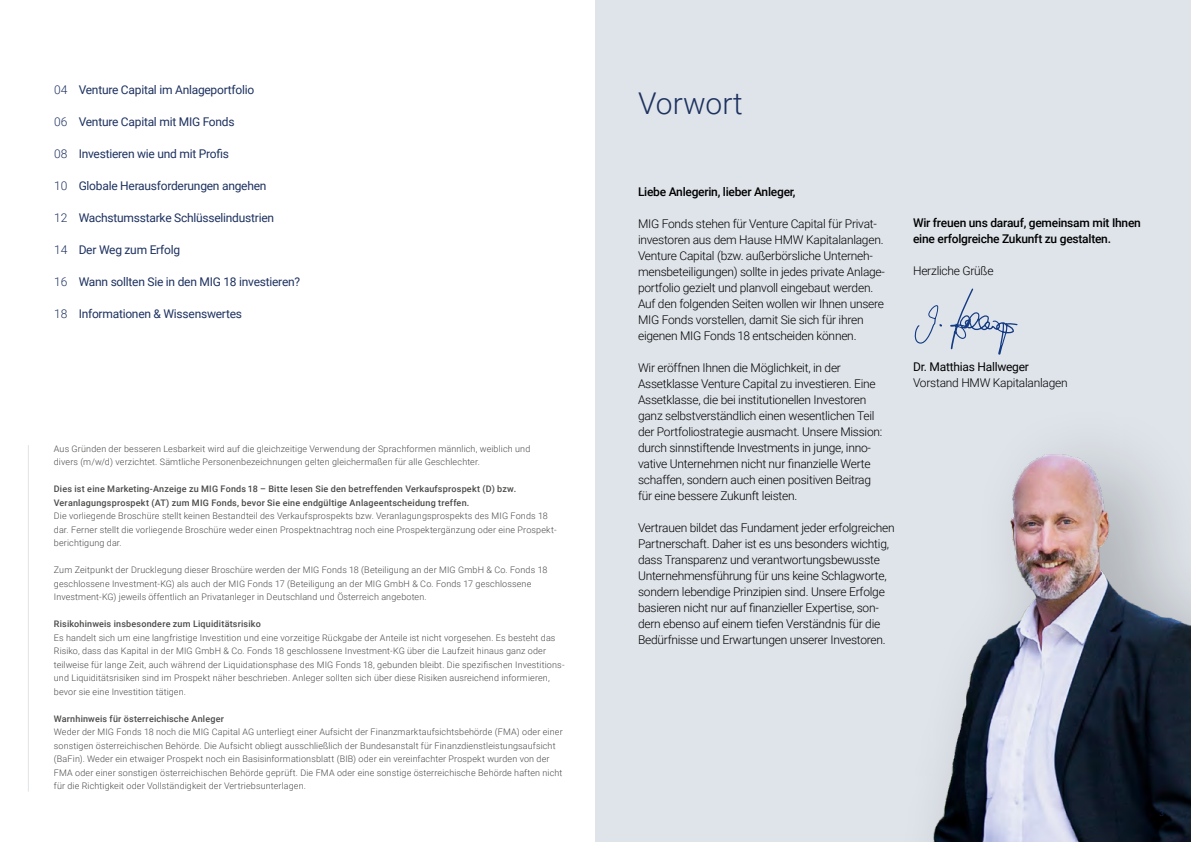
<style>
.page{position:relative;width:1191px;height:842px;background:#fff}
.page>*{position:absolute;margin:0;border:0;box-sizing:border-box;transform-origin:0 0}
.t1{font:300 30px "Roboto";color:#1e3260}
.t2{font:300 12px/16px "Roboto";letter-spacing:-.02em;color:#000}
.t3{font:12px "Roboto";letter-spacing:-.02em;color:#1e3260}
.t4{font:500 12px/16px "Roboto";letter-spacing:-.02em;color:#000}
.t5{font:12px "Roboto";letter-spacing:-.02em;color:#000}
.t6{font:300 12px "Roboto";letter-spacing:-.02em;color:#1e3260}
.t7{font:300 9px/13.5px "Roboto";letter-spacing:.015em;color:#4a4a49}
.t8{font:500 9px/13.5px "Roboto";letter-spacing:.025em;color:#4a4a49}
.t9{font:300 8px "Roboto";color:#1e3260}
</style>
<div class="page">
<div style="left:595px;top:0;width:596px;height:842px;background:#dfe4ea"></div>
<img style="left:933px;top:324px;width:258px;height:518px">
<hr style="left:28px;top:445px;width:1px;height:347px;background:#dfe4ea">
<svg style="left:949px;top:288px;width:68px;height:67px"></svg>
<svg style="left:914px;top:305px;width:28px;height:39px"></svg>
<h2 class="t6" style="left:54px;top:81px;width:15px">04</h2>
<h2 class="t6" style="left:54px;top:113px;width:15px">06</h2>
<h2 class="t6" style="left:54px;top:145px;width:15px">08</h2>
<h2 class="t6" style="left:54px;top:177px;width:15px">10</h2>
<h2 class="t6" style="left:54px;top:209px;width:15px">12</h2>
<h2 class="t6" style="left:54px;top:241px;width:15px">14</h2>
<h2 class="t6" style="left:54px;top:273px;width:15px">16</h2>
<h2 class="t6" style="left:54px;top:305px;width:15px">18</h2>
<h2 class="t3" style="left:79px;top:81px;width:177px">Venture Capital im Anlageportfolio</h2>
<h2 class="t3" style="left:79px;top:113px;width:157px">Venture Capital mit MIG Fonds</h2>
<h2 class="t3" style="left:79px;top:145px;width:152px">Investieren wie und mit Profis</h2>
<h2 class="t3" style="left:79px;top:177px;width:189px">Globale Herausforderungen angehen</h2>
<h2 class="t3" style="left:79px;top:209px;width:197px">Wachstumsstarke Schlüsselindustrien</h2>
<h2 class="t3" style="left:79px;top:241px;width:103px">Der Weg zum Erfolg</h2>
<h2 class="t3" style="left:79px;top:273px;width:223px">Wann sollten Sie in den MIG 18 investieren?</h2>
<h2 class="t3" style="left:79px;top:305px;width:165px">Informationen &amp; Wissenswertes</h2>
<p class="t7" style="left:54px;top:441px;width:478px">Aus Gründen der besseren Lesbarkeit wird auf die gleichzeitige Verwendung der Sprachformen männlich, weiblich und divers (m/w/d) verzichtet. Sämtliche Personenbezeichnungen gelten gleichermaßen für alle Geschlechter.</p>
<p class="t8" style="left:54px;top:482px;width:464px">Dies ist eine Marketing-Anzeige zu MIG Fonds 18 – Bitte lesen Sie den betreffenden Verkaufsprospekt (D) bzw.<br>Veranlagungsprospekt (AT) zum MIG Fonds, bevor Sie eine endgültige Anlageentscheidung treffen.</p>
<p class="t7" style="left:54px;top:509px;width:504px">Die vorliegende Broschüre stellt keinen Bestandteil des Verkaufsprospekts bzw. Veranlagungsprospekts des MIG Fonds 18 dar. Ferner stellt die vorliegende Broschüre weder einen Prospektnachtrag noch eine Prospektergänzung oder eine Prospekt&shy;berichtigung dar.</p>
<p class="t7" style="left:54px;top:563px;width:495px">Zum Zeitpunkt der Drucklegung dieser Broschüre werden der MIG Fonds 18 (Beteiligung an der MIG GmbH &amp; Co. Fonds 18 geschlossene Investment-KG) als auch der MIG Fonds 17 (Beteiligung an der MIG GmbH &amp; Co. Fonds 17 geschlossene<br>Investment-KG) jeweils öffentlich an Privatanleger in Deutschland und Österreich angeboten.</p>
<p class="t8" style="left:54px;top:617px;width:208px">Risikohinweis insbesondere zum Liquiditätsrisiko</p>
<p class="t7" style="left:54px;top:630px;width:512px">Es handelt sich um eine langfristige Investition und eine vorzeitige Rückgabe der Anteile ist nicht vorgesehen. Es besteht das Risiko, dass das Kapital in der MIG GmbH &amp; Co. Fonds 18 geschlossene Investment-KG über die Laufzeit hinaus ganz oder teilweise für lange Zeit, auch während der Liquidationsphase des MIG Fonds 18, gebunden bleibt. Die spezifischen Investitions&shy;und Liquiditätsrisiken sind im Prospekt näher beschrieben. Anleger sollten sich über diese Risiken ausreichend informieren, bevor sie eine Investition tätigen.</p>
<p class="t8" style="left:54px;top:711px;width:172px">Warnhinweis für österreichische Anleger</p>
<p class="t7" style="left:54px;top:725px;width:510px">Weder der MIG Fonds 18 noch die MIG Capital AG unterliegt einer Aufsicht der Finanzmarktaufsichtsbehörde (FMA) oder einer sonstigen österreichischen Behörde. Die Aufsicht obliegt ausschließlich der Bundesanstalt für Finanzdienstleistungsaufsicht (BaFin). Weder ein etwaiger Prospekt noch ein Basisinformationsblatt (BIB) oder ein vereinfachter Prospekt wurden von der FMA oder einer sonstigen österreichischen Behörde geprüft. Die FMA oder eine sonstige österreichische Behörde haften nicht für die Richtigkeit oder Vollständigkeit der Vertriebsunterlagen.</p>
<h1 class="t1" style="left:638px;top:83px;width:106px">Vorwort</h1>
<h2 class="t4" style="left:638px;top:183px;width:159px">Liebe Anlegerin, lieber Anleger,</h2>
<p class="t2" style="left:638px;top:215px;width:248px">MIG Fonds stehen für Venture Capital für Privat&shy;investoren aus dem Hause HMW Kapitalanlagen.<br>Venture Capital (bzw. außerbörsliche Unterneh&shy;mensbeteiligungen) sollte in jedes private Anlage&shy;portfolio gezielt und planvoll eingebaut werden.<br>Auf den folgenden Seiten wollen wir Ihnen unsere MIG Fonds vorstellen, damit Sie sich für ihren eigenen MIG Fonds 18 entscheiden können.</p>
<p class="t2" style="left:638px;top:359px;width:246px">Wir eröffnen Ihnen die Möglichkeit, in der Assetklasse Venture Capital zu investieren. Eine Assetklasse, die bei institutionellen Investoren ganz selbstverständlich einen wesentlichen Teil der Portfoliostrategie ausmacht. Unsere Mission: durch sinnstiftende Investments in junge, inno&shy;vative Unternehmen nicht nur finanzielle Werte schaffen, sondern auch einen positiven Beitrag für eine bessere Zukunft leisten.</p>
<p class="t2" style="left:638px;top:519px;width:258px">Vertrauen bildet das Fundament jeder erfolgreichen Partnerschaft. Daher ist es uns besonders wichtig, dass Transparenz und verantwortungsbewusste Unternehmensführung für uns keine Schlagworte, sondern lebendige Prinzipien sind. Unsere Erfolge basieren nicht nur auf finanzieller Expertise, son&shy;dern ebenso auf einem tiefen Verständnis für die Bedürfnisse und Erwartungen unserer Investoren.</p>
<h2 class="t4" style="left:913px;top:215px;width:229px">Wir freuen uns darauf, gemeinsam mit Ihnen eine erfolgreiche Zukunft zu gestalten.</h2>
<h2 class="t2" style="left:913px;top:263px;width:82px">Herzliche Grüße</h2>
<h2 class="t5" style="left:913px;top:359px;width:117px">Dr. Matthias Hallweger</h2>
<h2 class="t2" style="left:913px;top:375px;width:156px">Vorstand HMW Kapitalanlagen</h2>
<p class="t9" style="left:1159px;top:808px;width:6px">3</p>
</div>
